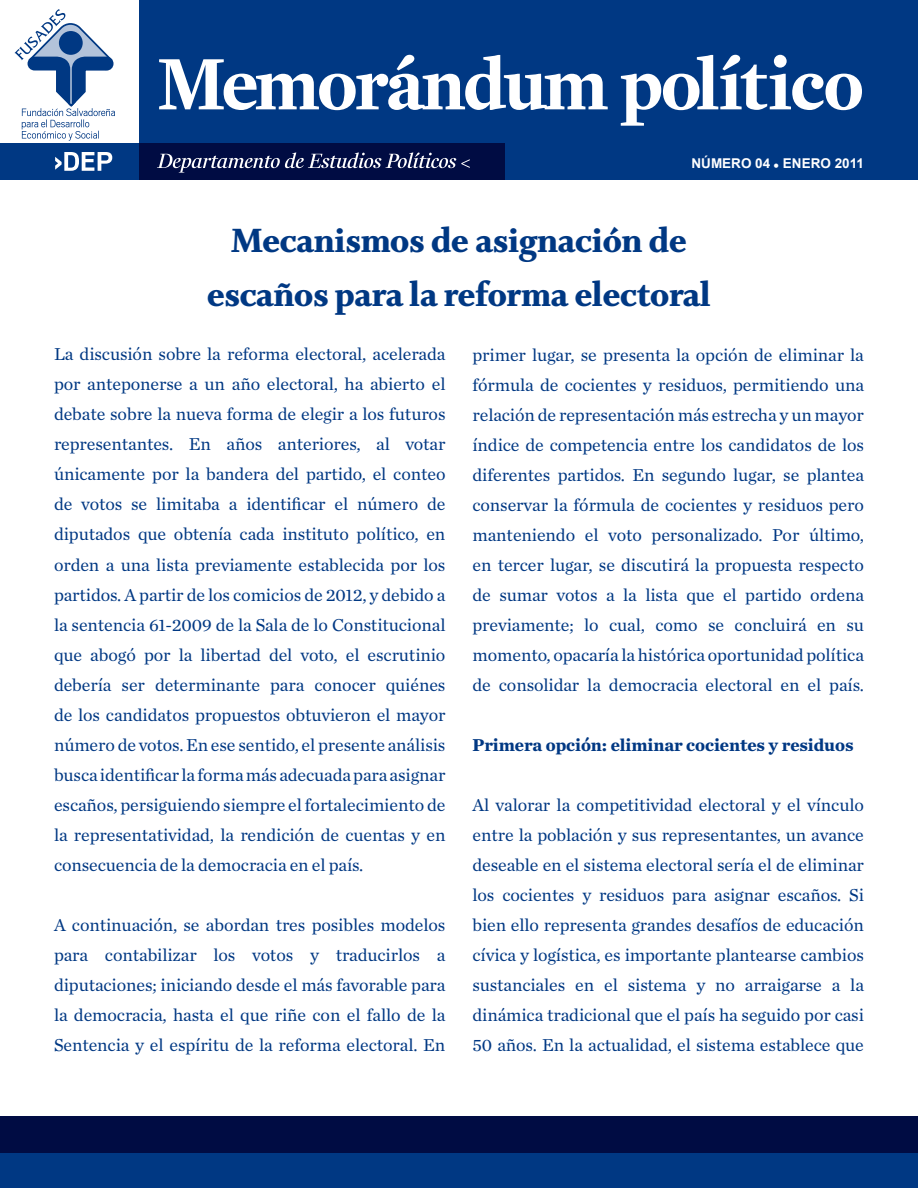
<style>
.page{position:relative;width:918px;height:1188px;background:#fff}
.page>*{position:absolute;margin:0;border:0;box-sizing:border-box;transform-origin:0 0}
.t1{font:900 34.5px/54px "Whitman Display";letter-spacing:-.01em;color:#003883;text-align:center}
.t2{font:18px/30px "Chronicle Text G1";letter-spacing:-.005em;color:#003883;text-align:justify}
.t3{font:700 18px "Chronicle Text G1";letter-spacing:-.005em;color:#003883}
.t4{font:700 13.5px "Arial";color:#fff}
</style>
<div class="page">
<div style="left:140px;top:0;width:778px;height:180px;background:#003883"></div>
<svg style="left:0;top:144px;width:505px;height:36px;fill:#000c43"></svg>
<svg style="left:55px;top:152px;width:57px;height:19px"></svg>
<svg style="left:159px;top:55px;width:703px;height:71px"></svg>
<svg style="left:157px;top:153px;width:313px;height:20px"></svg>
<svg style="left:14px;top:9px;width:101px;height:132px"></svg>
<div style="left:0;top:1116px;width:918px;height:72px;background:#003883"></div>
<div style="left:0;top:1116px;width:918px;height:37px;background:#000c43"></div>
<p class="t4" style="left:692px;top:154px;width:174px">NÚMERO 04 ENERO 2011</p>
<h1 class="t1" style="left:207px;top:214px;width:505px">Mecanismos de asignación de escaños para la reforma electoral</h1>
<p class="t2" style="left:54px;top:338px;width:393px">La discusión sobre la reforma electoral, acelerada por anteponerse a un año electoral, ha abierto el debate sobre la nueva forma de elegir a los futuros representantes. En años anteriores, al votar únicamente por la bandera del partido, el conteo de votos se limitaba a identificar el número de diputados que obtenía cada instituto político, en orden a una lista previamente establecida por los partidos. A partir de los comicios de 2012, y debido a la sentencia 61-2009 de la Sala de lo Constitucional que abogó por la libertad del voto, el escrutinio debería ser determinante para conocer quiénes de los candidatos propuestos obtuvieron el mayor número de votos. En ese sentido, el presente análisis busca identificar la forma más adecuada para asignar escaños, persiguiendo siempre el fortalecimiento de la representatividad, la rendición de cuentas y en consecuencia de la democracia en el país.</p>
<p class="t2" style="left:472px;top:339px;width:393px">primer lugar, se presenta la opción de eliminar la fórmula de cocientes y residuos, permitiendo una relación de representación más estrecha y un mayor índice de competencia entre los candidatos de los diferentes partidos. En segundo lugar, se plantea conservar la fórmula de cocientes y residuos pero manteniendo el voto personalizado. Por último, en tercer lugar, se discutirá la propuesta respecto de sumar votos a la lista que el partido ordena previamente; lo cual, como se concluirá en su momento, opacaría la histórica oportunidad política de consolidar la democracia electoral en el país.</p>
<p class="t3" style="left:472px;top:730px;width:383px">Primera opción: eliminar cocientes y residuos</p>
<p class="t2" style="left:472px;top:789px;width:393px">Al valorar la competitividad electoral y el vínculo entre la población y sus representantes, un avance deseable en el sistema electoral sería el de eliminar los cocientes y residuos para asignar escaños. Si bien ello representa grandes desafíos de educación cívica y logística, es importante plantearse cambios sustanciales en el sistema y no arraigarse a la dinámica tradicional que el país ha seguido por casi 50 años. En la actualidad, el sistema establece que</p>
<p class="t2" style="left:54px;top:909px;width:393px">A continuación, se abordan tres posibles modelos para contabilizar los votos y traducirlos a diputaciones; iniciando desde el más favorable para la democracia, hasta el que riñe con el fallo de la Sentencia y el espíritu de la reforma electoral. En</p>
</div>
